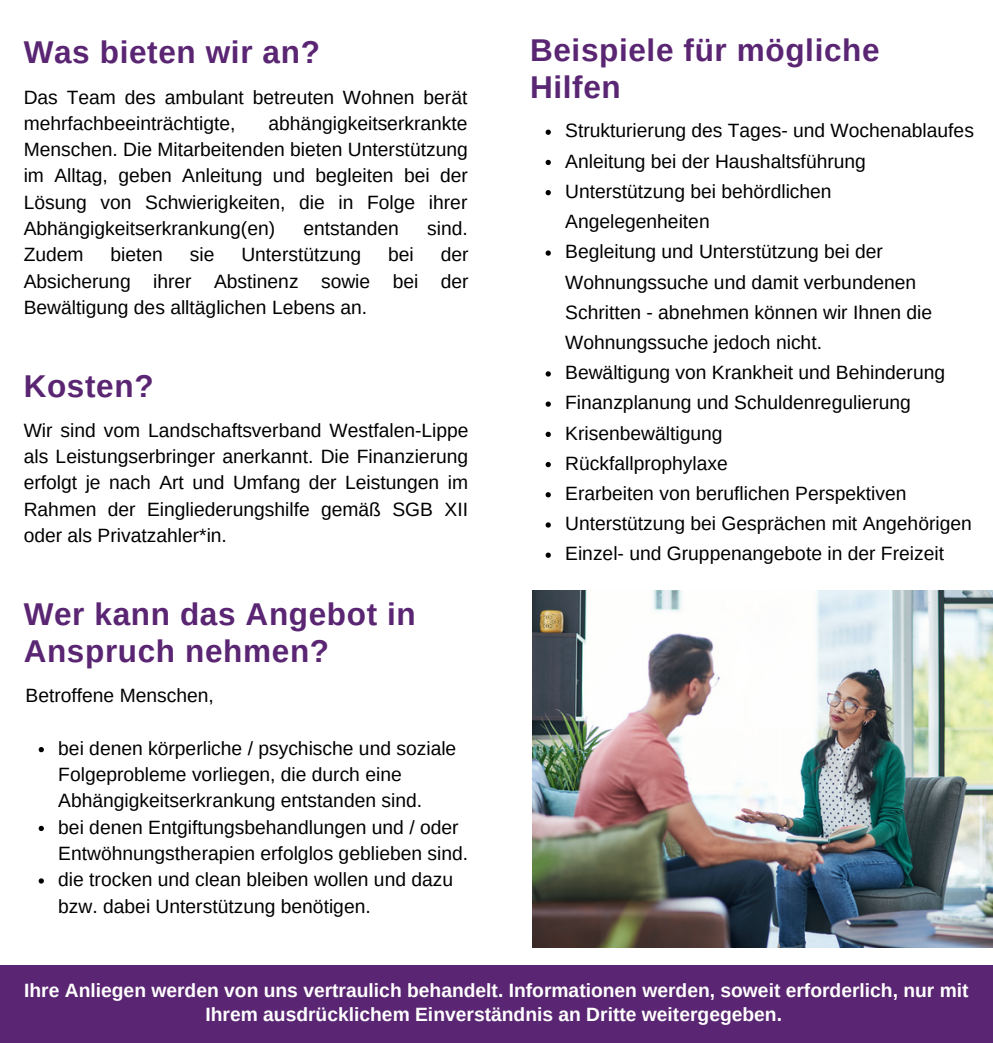
<style>
.page{position:relative;width:993px;height:1043px;background:#fff}
.page>*{position:absolute;margin:0;border:0;box-sizing:border-box;transform-origin:0 0}
.t1{font:700 31.5px/36.8px "Arimo";letter-spacing:.02em;color:#5a2572}
.t2{font:19.25px/26.2px "Arimo";color:#000}
.t3{font:700 19.25px/23.6px "Arimo";color:#fff;text-align:center}
</style>
<div class="page">
<svg style="left:545px;top:130px;width:5px;height:5px"></svg>
<svg style="left:545px;top:160px;width:5px;height:5px"></svg>
<svg style="left:545px;top:190px;width:5px;height:5px"></svg>
<svg style="left:545px;top:250px;width:5px;height:6px"></svg>
<svg style="left:545px;top:371px;width:5px;height:5px"></svg>
<svg style="left:545px;top:401px;width:5px;height:5px"></svg>
<svg style="left:545px;top:431px;width:5px;height:6px"></svg>
<svg style="left:545px;top:462px;width:5px;height:5px"></svg>
<svg style="left:545px;top:492px;width:5px;height:5px"></svg>
<svg style="left:545px;top:522px;width:5px;height:5px"></svg>
<svg style="left:545px;top:552px;width:5px;height:5px"></svg>
<svg style="left:39px;top:747px;width:5px;height:5px"></svg>
<svg style="left:39px;top:825px;width:5px;height:5px"></svg>
<svg style="left:39px;top:878px;width:5px;height:5px"></svg>
<div style="left:0;top:964px;width:992px;height:78px;background:#5a2572"></div>
<img style="left:532px;top:590px;width:460px;height:357px">
<h1 class="t1" style="left:24px;top:34px;width:297px">Was bieten wir an?</h1>
<h1 class="t1" style="left:530px;top:32px;width:351px">Beispiele für mögliche<br>Hilfen</h1>
<p class="t2" style="left:565px;top:116px;width:410px;line-height:30.1px">Strukturierung des Tages- und Wochenablaufes Anleitung bei der Haushaltsführung Unterstützung bei behördlichen Angelegenheiten<br>Begleitung und Unterstützung bei der Wohnungssuche und damit verbundenen Schritten - abnehmen können wir Ihnen die Wohnungssuche jedoch nicht.<br>Bewältigung von Krankheit und Behinderung Finanzplanung und Schuldenregulierung Krisenbewältigung<br>Rückfallprophylaxe<br>Erarbeiten von beruflichen Perspektiven Unterstützung bei Gesprächen mit Angehörigen Einzel- und Gruppenangebote in der Freizeit</p>
<p class="t2" style="left:24px;top:84px;width:445px">Das Team des ambulant betreuten Wohnen berät mehrfachbeeinträchtigte,</p>
<p class="t2" style="left:24px;top:110px;width:445px;text-align:justify;text-indent:245px">abhängigkeitserkrankte Menschen. Die Mitarbeitenden bieten Unterstützung im Alltag, geben Anleitung und begleiten bei der Lösung von Schwierigkeiten, die in Folge ihrer Abhängigkeitserkrankung(en)</p>
<p class="t2" style="left:303px;top:215px;width:97px">entstanden</p>
<p class="t2" style="left:427px;top:215px;width:42px">sind.</p>
<p class="t2" style="left:24px;top:241px;width:446px;text-align:justify;text-indent:417px">der Absicherung ihrer Abstinenz sowie bei der Bewältigung des alltäglichen Lebens an.</p>
<p class="t2" style="left:24px;top:241px;width:61px">Zudem</p>
<p class="t2" style="left:110px;top:241px;width:54px">bieten</p>
<p class="t2" style="left:190px;top:241px;width:26px">sie</p>
<p class="t2" style="left:241px;top:241px;width:121px">Unterstützung</p>
<p class="t2" style="left:388px;top:241px;width:27px">bei</p>
<h1 class="t1" style="left:24px;top:368px;width:131px">Kosten?</h1>
<p class="t2" style="left:24px;top:417px;width:446px;text-align:justify">Wir sind vom Landschaftsverband Westfalen-Lippe als Leistungserbringer anerkannt. Die Finanzierung erfolgt je nach Art und Umfang der Leistungen im Rahmen der Eingliederungshilfe gemäß SGB XII oder als Privatzahler*in.</p>
<h1 class="t1" style="left:24px;top:596px;width:393px">Wer kann das Angebot in<br>Anspruch nehmen?</h1>
<p class="t2" style="left:26px;top:682px;width:190px">Betroffene Menschen,</p>
<p class="t2" style="left:58px;top:734px;width:411px">bei denen körperliche / psychische und soziale Folgeprobleme vorliegen, die durch eine Abhängigkeitserkrankung entstanden sind.<br>bei denen Entgiftungsbehandlungen und / oder Entwöhnungstherapien erfolglos geblieben sind. die trocken und clean bleiben wollen und dazu bzw. dabei Unterstützung benötigen.</p>
<p class="t3" style="left:24px;top:978px;width:945px">Ihre Anliegen werden von uns vertraulich behandelt. Informationen werden, soweit erforderlich, nur mit<br>Ihrem ausdrücklichem Einverständnis an Dritte weitergegeben.</p>
</div>
